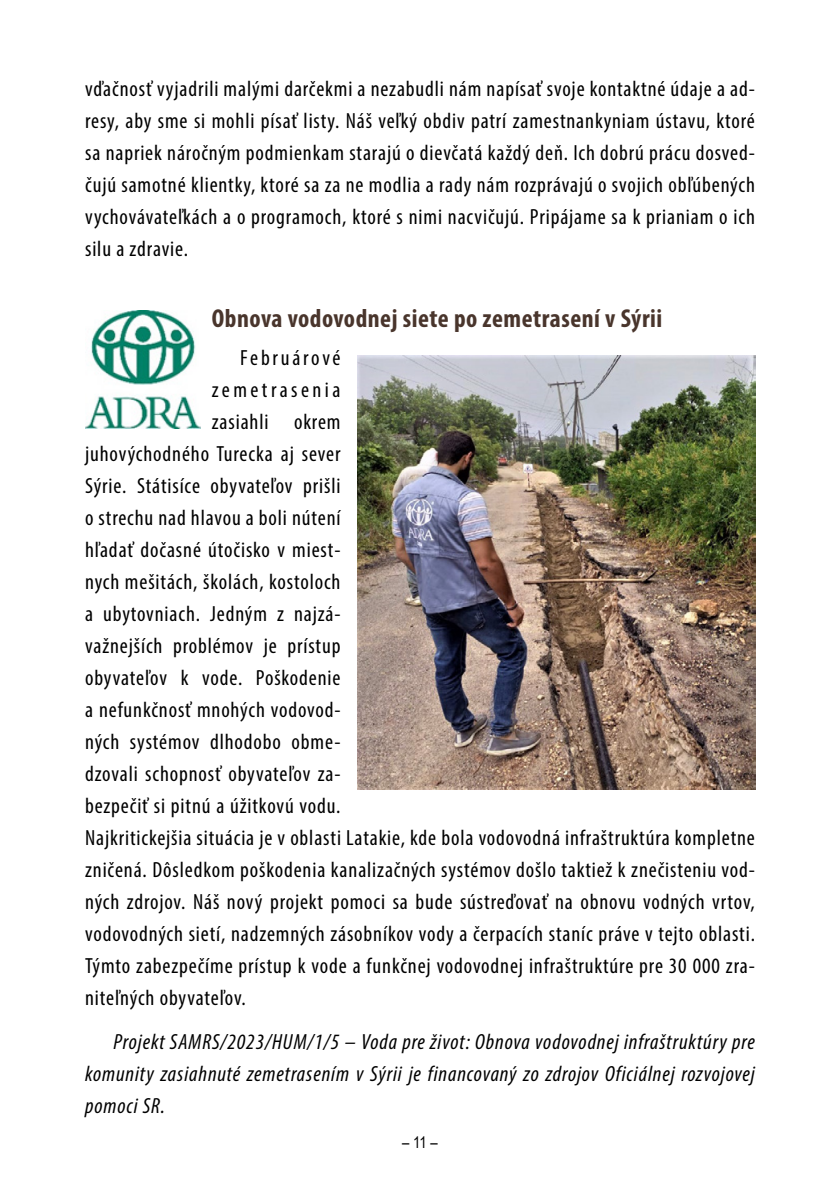
<style>
.page{position:relative;width:840px;height:1191px;background:#fff}
.page>*{position:absolute;margin:0;border:0;box-sizing:border-box;transform-origin:0 0}
.t1{font:700 condensed 26px "Myriad Pro";letter-spacing:.02em;color:#49352c}
.t2{font:condensed 22px/32px "Myriad Pro";letter-spacing:.04em;color:#000;text-align:justify}
.t3{font:italic condensed 22px/32px "Myriad Pro";letter-spacing:.04em;color:#000;text-align:justify}
.t4{font:condensed 22px "Myriad Pro";letter-spacing:.155em;color:#000}
.t5{font:condensed 22px "Myriad Pro";letter-spacing:.125em;color:#000}
.t6{font:16px "Arial Narrow";color:#000}
</style>
<div class="page">
<img style="left:85px;top:310px;width:115px;height:118px">
<img style="left:357px;top:356px;width:397px;height:433px">
<p class="t2" style="left:85px;top:72px;width:671px">vďačnosť vyjadrili malými darčekmi a nezabudli nám napísať svoje kontaktné údaje a ad&shy;resy, aby sme si mohli písať listy. Náš veľký obdiv patrí zamestnankyniam ústavu, ktoré sa napriek náročným podmienkam starajú o dievčatá každý deň. Ich dobrú prácu dosved&shy;čujú samotné klientky, ktoré sa za ne modlia a rady nám rozprávajú o svojich obľúbených vychovávateľkách a o programoch, ktoré s nimi nacvičujú. Pripájame sa k prianiam o ich silu a zdravie.</p>
<p class="t1" style="left:212px;top:302px;width:451px">Obnova vodovodnej siete po zemetrasení v Sýrii</p>
<p class="t5" style="left:240px;top:344px;width:102px">Februárové</p>
<p class="t4" style="left:212px;top:376px;width:130px">zemetrasenia</p>
<p class="t2" style="left:212px;top:405px;width:130px">zasiahli okrem</p>
<p class="t2" style="left:85px;top:437px;width:257px">juhovýchodného Turecka aj sever</p>
<p class="t2" style="left:85px;top:469px;width:257px">Sýrie. Státisíce obyvateľov prišli</p>
<p class="t2" style="left:85px;top:501px;width:257px">o strechu nad hlavou a boli nútení</p>
<p class="t2" style="left:85px;top:533px;width:257px">hľadať dočasné útočisko v miest-</p>
<p class="t2" style="left:85px;top:565px;width:257px">nych mešitách, školách, kostoloch</p>
<p class="t2" style="left:85px;top:597px;width:257px">a ubytovniach. Jedným z najzá-</p>
<p class="t2" style="left:85px;top:629px;width:257px">važnejších problémov je prístup</p>
<p class="t2" style="left:85px;top:661px;width:257px">obyvateľov k vode. Poškodenie</p>
<p class="t2" style="left:85px;top:693px;width:257px">a nefunkčnosť mnohých vodovod-</p>
<p class="t2" style="left:85px;top:725px;width:257px">ných systémov dlhodobo obme-</p>
<p class="t2" style="left:85px;top:757px;width:257px">dzovali schopnosť obyvateľov za-</p>
<p class="t2" style="left:85px;top:789px;width:257px">bezpečiť si pitnú a úžitkovú vodu.</p>
<p class="t2" style="left:85px;top:821px;width:671px">Najkritickejšia situácia je v oblasti Latakie, kde bola vodovodná infraštruktúra kompletne</p>
<p class="t2" style="left:85px;top:854px;width:671px">zničená. Dôsledkom poškodenia kanalizačných systémov došlo taktiež k znečisteniu vod-</p>
<p class="t2" style="left:85px;top:886px;width:671px">ných zdrojov. Náš nový projekt pomoci sa bude sústreďovať na obnovu vodných vrtov,</p>
<p class="t2" style="left:85px;top:918px;width:671px">vodovodných sietí, nadzemných zásobníkov vody a čerpacích staníc práve v tejto oblasti.</p>
<p class="t2" style="left:85px;top:950px;width:671px">Týmto zabezpečíme prístup k vode a funkčnej vodovodnej infraštruktúre pre 30 000 zra-</p>
<p class="t2" style="left:85px;top:982px;width:162px">niteľných obyvateľov.</p>
<p class="t3" style="left:85px;top:1025px;width:671px;text-indent:28px">Projekt SAMRS/2023/HUM/1/5 – Voda pre život: Obnova vodovodnej infraštruktúry pre komunity zasiahnuté zemetrasením v Sýrii je financovaný zo zdrojov Oficiálnej rozvojovej pomoci SR.</p>
<p class="t6" style="left:402px;top:1130px;width:37px">– 11 –</p>
</div>
